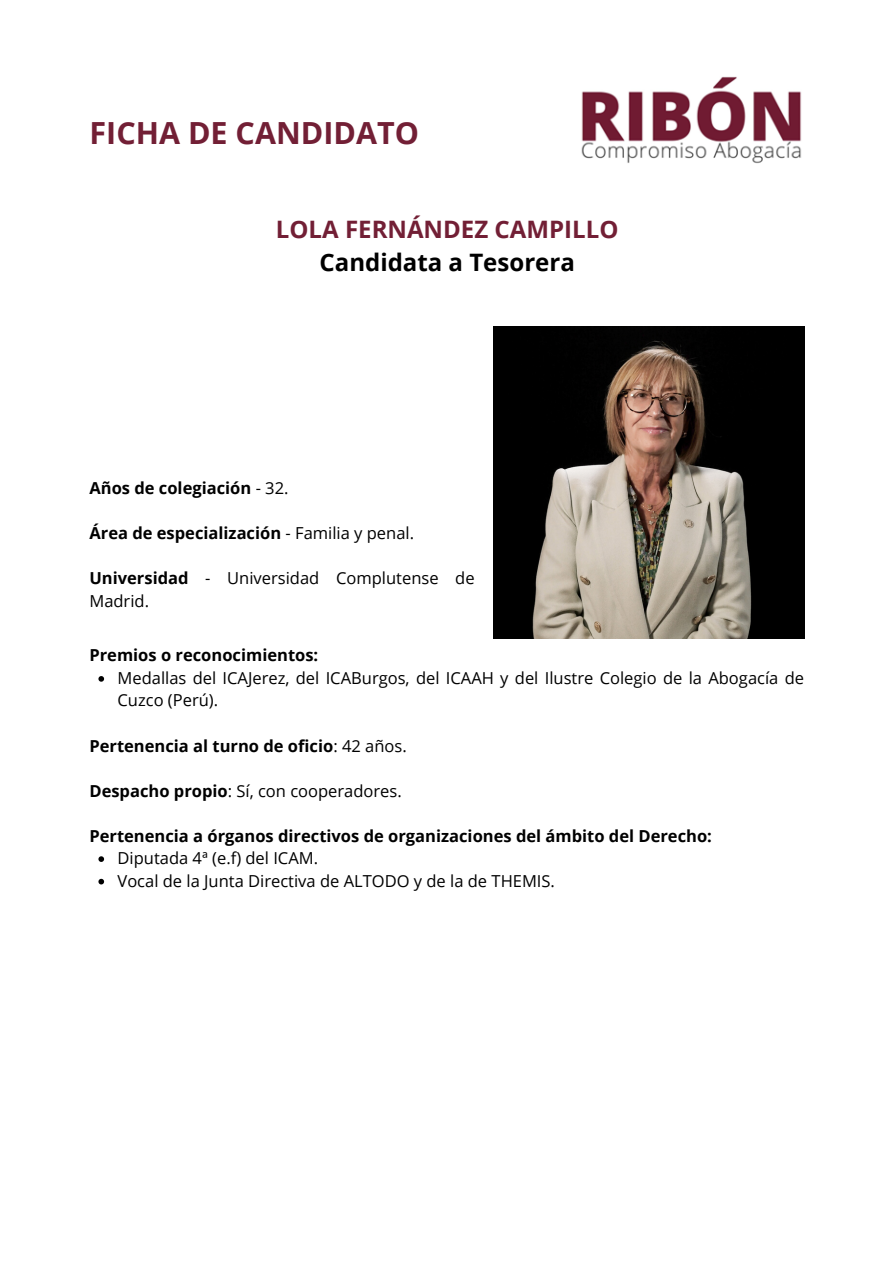
<style>
.page{position:relative;width:894px;height:1264px;background:#fff}
.page>*{position:absolute;margin:0;border:0;box-sizing:border-box;transform-origin:0 0}
.t1{font:700 30.45px "Open Sans";color:#721f35}
.t2{font:700 24px "Open Sans";color:#721f35}
.t3{font:700 24px "Open Sans";color:#000}
.t4{font:16.5px/22.5px "Open Sans";color:#000}
.t5{font:700 16.5px "Open Sans";color:#000}
.s1{font-weight:400}
.s2{font-weight:700}
</style>
<div class="page">
<img style="left:581px;top:76px;width:221px;height:88px">
<img style="left:493px;top:327px;width:311px;height:311px">
<svg style="left:98px;top:676px;width:6px;height:5px"></svg>
<svg style="left:98px;top:856px;width:6px;height:6px"></svg>
<svg style="left:98px;top:878px;width:6px;height:6px"></svg>
<h1 class="t1" style="left:89px;top:112px;width:331px">FICHA DE CANDIDATO</h1>
<h2 class="t2" style="left:276px;top:213px;width:344px">LOLA FERNÁNDEZ CAMPILLO</h2>
<h2 class="t3" style="left:319px;top:245px;width:257px">Candidata a Tesorera</h2>
<p class="t5" style="left:89px;top:476px;width:200px">Años de colegiación <span class="s1">- 32.</span></p>
<p class="t5" style="left:89px;top:521px;width:326px">Área de especialización <span class="s1">- Familia y penal.</span></p>
<p class="t4" style="left:89px;top:566px;width:386px"><span class="s2">Universidad</span> - Universidad Complutense de<br>Madrid.</p>
<p class="t5" style="left:89px;top:643px;width:230px">Premios o reconocimientos:</p>
<p class="t4" style="left:117px;top:666px;width:688px">Medallas del ICAJerez, del ICABurgos, del ICAAH y del Ilustre Colegio de la Abogacía de<br>Cuzco (Perú).</p>
<p class="t5" style="left:89px;top:734px;width:319px">Pertenencia al turno de oficio<span class="s1">: 42 años.</span></p>
<p class="t4" style="left:89px;top:779px;width:314px"><span class="s2">Despacho propio</span>: Sí, con cooperadores.</p>
<p class="t5" style="left:89px;top:824px;width:624px">Pertenencia a órganos directivos de organizaciones del ámbito del Derecho:</p>
<p class="t4" style="left:117px;top:846px;width:439px">Diputada 4ª (e.f) del ICAM.<br>Vocal de la Junta Directiva de ALTODO y de la de THEMIS.</p>
</div>
